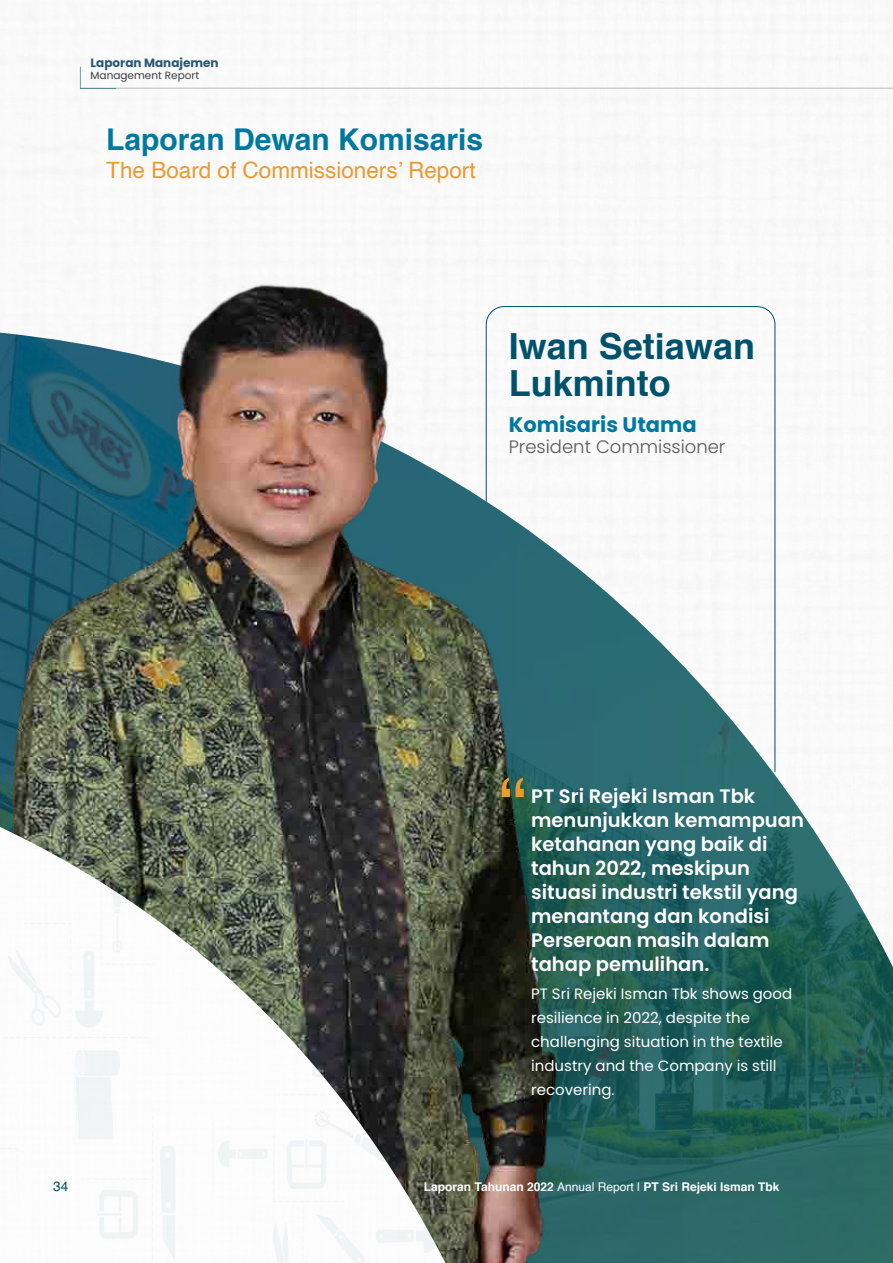
<style>
.page{position:relative;width:893px;height:1263px;background:#fff}
.page>*{position:absolute;margin:0;border:0;box-sizing:border-box;transform-origin:0 0}
.t1{font:76.5px "Lucida Grande";color:#e99b30}
.t2{font:700 36px/36.9px "Helvetica";color:#00526c}
.t3{font:700 30px "Helvetica";color:#0079a0}
.t4{font:22.5px "Helvetica";color:#e99b30}
.t5{font:700 21px "Poppins";color:#0079a0}
.t6{font:600 19.5px/24px "Poppins";color:#fff}
.t7{font:300 18px "Poppins";color:#58595b}
.t8{font:15px/24px "Poppins";color:#fff}
.t9{font:13.5px "Helvetica";color:#00526c}
.t10{font:700 12px "Helvetica";color:#fff}
.t11{font:700 12px "Poppins";color:#2a5c76}
.t12{font:10.5px "Poppins";color:#414042}
.s1{font-weight:400}
</style>
<div class="page">
<img style="left:607px;top:333px;width:286px;height:930px">
<img style="left:0;top:232px;width:607px;height:1031px">
<img style="left:0;top:714px;width:552px;height:549px">
<img style="left:0;top:832px;width:445px;height:431px">
<svg style="left:211px;top:839px;width:1px;height:121px"></svg>
<svg style="left:278px;top:1094px;width:90px;height:1px"></svg>
<svg style="left:0;top:1148px;width:18px;height:40px"></svg>
<svg style="left:118px;top:820px;width:65px;height:1px"></svg>
<svg style="left:160px;top:1146px;width:16px;height:116px"></svg>
<svg style="left:74px;top:1050px;width:79px;height:213px"></svg>
<svg style="left:4px;top:833px;width:167px;height:205px"></svg>
<svg style="left:222px;top:789px;width:241px;height:288px;background:#55594f"></svg>
<svg style="left:213px;top:1109px;width:225px;height:154px"></svg>
<p class="t11" style="left:91px;top:56px;width:130px">Laporan Manajemen</p>
<p class="t12" style="left:91px;top:69px;width:110px">Management Report</p>
<h3 class="t3" style="left:106px;top:115px;width:378px">Laporan Dewan Komisaris</h3>
<p class="t4" style="left:106px;top:153px;width:371px">The Board of Commissioners’ Report</p>
<h2 class="t2" style="left:509px;top:328px;width:248px">Iwan Setiawan<br>Lukminto</h2>
<p class="t5" style="left:509px;top:413px;width:189px">Komisaris Utama</p>
<p class="t7" style="left:509px;top:437px;width:218px">President Commissioner</p>
<p class="t9" style="left:53px;top:1176px;width:17px">34</p>
<h1 class="t1" style="left:497px;top:765px;width:32px">“</h1>
<p class="t6" style="left:531px;top:784px;width:274px">PT Sri Rejeki Isman Tbk menunjukkan kemampuan ketahanan yang baik di tahun 2022, meskipun situasi industri tekstil yang menantang dan kondisi<br>Perseroan masih dalam tahap pemulihan.</p>
<p class="t8" style="left:531px;top:982px;width:263px">PT Sri Rejeki Isman Tbk shows good resilience in 2022, despite the challenging situation in the textile industry and the Company is still recovering.</p>
<p class="t10" style="left:424px;top:1177px;width:357px">Laporan Tahunan 2022 <span class="s1">Annual Report |</span> PT Sri Rejeki Isman Tbk</p>
</div>
